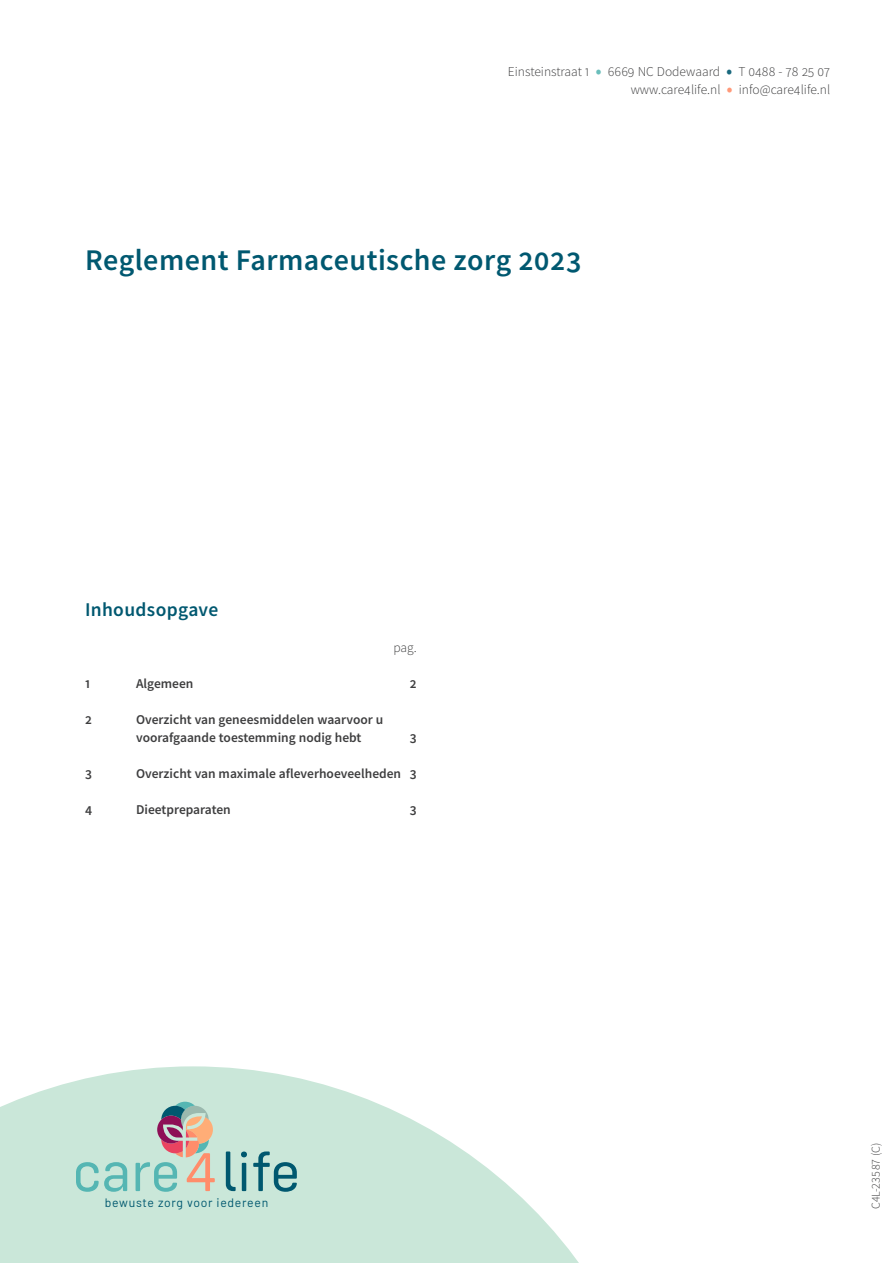
<style>
.page{position:relative;width:893px;height:1263px;background:#fff}
.page>*{position:absolute;margin:0;border:0;box-sizing:border-box;transform-origin:0 0}
.t1{font:56.55px "Config Rounded";color:#55b6b3}
.t2{font:600 30px "Source Sans Pro";letter-spacing:.015em;color:#005870}
.t3{font:600 19.5px "Source Sans Pro";letter-spacing:.015em;color:#005870}
.t4{font:600 13.5px/18px "Source Sans Pro";color:#3e3e3f}
.t5{font:300 13.5px/18px "Source Sans Pro";color:#3e3e3f;text-align:right}
.t6{font:12.15px "Barlow";letter-spacing:.06em;color:#00586f}
.t7{font:300 12px "Source Sans Pro";letter-spacing:.025em;color:#3e3e3f}
.s1{font-size:22.5px;color:#6abebb}
.s2{font-size:22.5px;color:#1a697e}
.s3{font-size:22.5px;color:#ff9979}
.s4{color:#ff8d6b}
.s5{color:#00586f}
</style>
<div class="page">
<svg style="left:0;top:1066px;width:579px;height:197px;fill:#cae7d9"></svg>
<div style="left:175px;top:1102px;width:20px;height:8px;background:#55b6b3;border-radius:50%"></div>
<svg style="left:157px;top:1106px;width:56px;height:51px;background:#ba9b99"></svg>
<p class="t5" style="left:508px;top:63px;width:324px">Einsteinstraat 1 <span class="s1">•</span> 6669 NC Dodewaard <span class="s2">•</span> T 0488 - 78 25 07 www.care4life.nl <span class="s3">•</span> info@care4life.nl</p>
<h2 class="t2" style="left:85px;top:240px;width:498px">Reglement Farmaceutische zorg 2023</h2>
<h3 class="t3" style="left:85px;top:597px;width:135px">Inhoudsopgave</h3>
<p class="t5" style="left:393px;top:639px;width:25px">pag.</p>
<p class="t4" style="left:85px;top:675px;width:7px">1</p>
<p class="t4" style="left:136px;top:675px;width:59px">Algemeen</p>
<p class="t4" style="left:410px;top:675px;width:8px">2</p>
<p class="t4" style="left:85px;top:711px;width:8px">2</p>
<p class="t4" style="left:136px;top:711px;width:249px">Overzicht van geneesmiddelen waarvoor u voorafgaande toestemming nodig hebt</p>
<p class="t4" style="left:410px;top:729px;width:8px">3</p>
<p class="t4" style="left:85px;top:765px;width:8px">3</p>
<p class="t4" style="left:136px;top:765px;width:282px">Overzicht van maximale afleverhoeveelheden 3</p>
<p class="t4" style="left:85px;top:801px;width:9px">4</p>
<p class="t4" style="left:136px;top:801px;width:96px">Dieetpreparaten</p>
<p class="t4" style="left:410px;top:801px;width:8px">3</p>
<h1 class="t1" style="left:73px;top:1139px;width:229px">care<span class="s4">4</span><span class="s5">life</span></h1>
<p class="t6" style="left:105px;top:1193px;width:165px">bewuste zorg voor iedereen</p>
<p class="t7" style="left:868px;top:1209px;width:68px;rotate:-90deg">C4L-23587 (C)</p>
</div>
